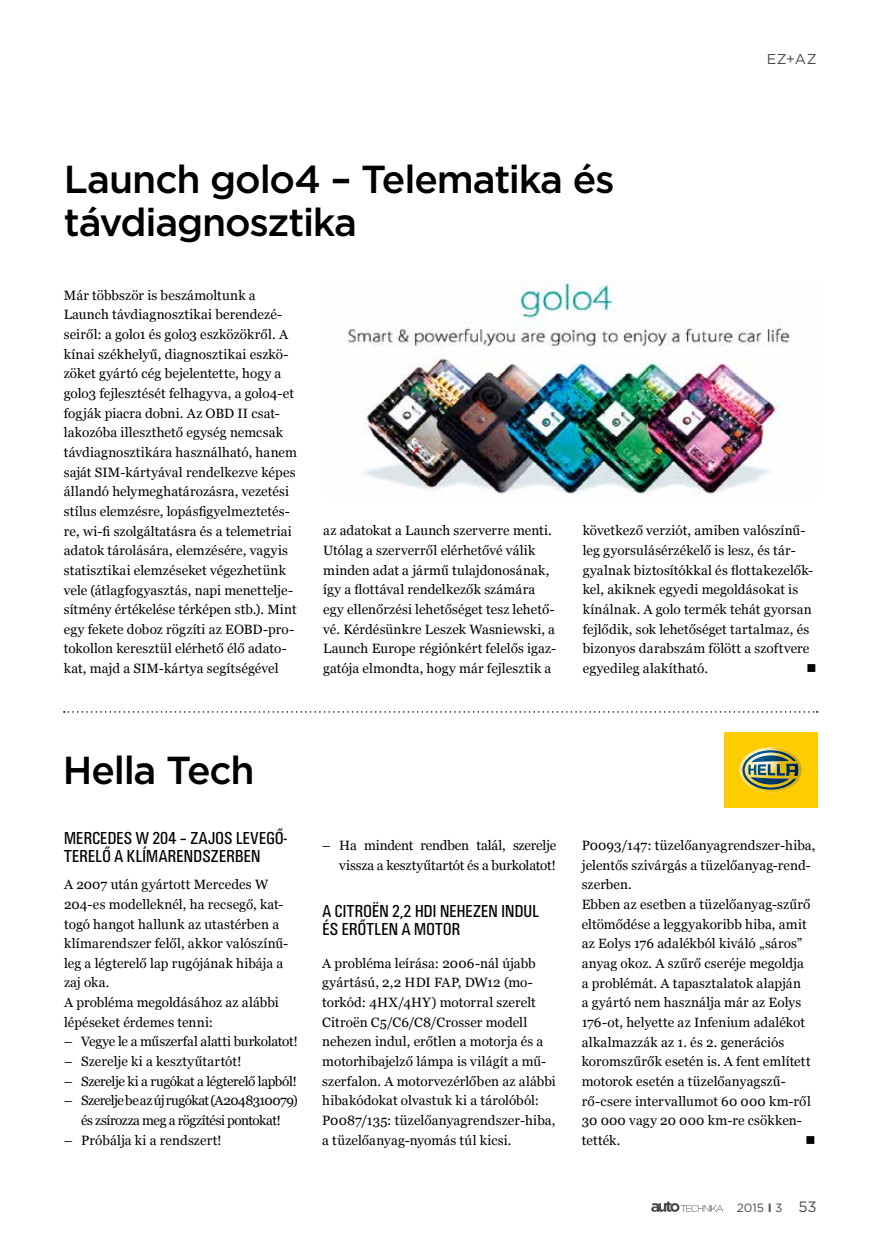
<style>
.page{position:relative;width:872px;height:1246px;background:#fff}
.page>*{position:absolute;margin:0;border:0;box-sizing:border-box;transform-origin:0 0}
.t1{font:500 39px/43.5px "Gotham";letter-spacing:-.03em;color:#000}
.t2{font:18px/18px "U001 Con";letter-spacing:.015em;color:#000}
.t3{font:14.25px "Gotham";color:#4a4a49}
.t4{font:13.5px/19.6px "Georgia";letter-spacing:.005em;color:#000}
.t5{font:13.5px/19.6px "Georgia";letter-spacing:-.015em;color:#000;text-align:right}
.t6{font:13.5px/19.6px "Georgia";letter-spacing:-.035em;color:#000;text-align:center}
.t7{font:13.5px "Georgia";letter-spacing:-.03em;color:#000}
.t8{font:13.5px "Wingdings";color:#000}
.t9{font:12px "Gotham";color:#4a4a49}
.s1{font-weight:700}
.s2{font-size:15px}
</style>
<div class="page">
<svg style="left:651px;top:1201px;width:72px;height:11px"></svg>
<img style="left:348px;top:280px;width:442px;height:215px">
<svg style="left:64px;top:711px;width:753px;height:2px"></svg>
<div style="left:724px;top:732px;width:93px;height:76px;background:#fc0"></div>
<img style="left:757px;top:747px;width:28px;height:3px">
<img style="left:798px;top:759px;width:4px;height:22px">
<img style="left:739px;top:761px;width:3px;height:18px">
<img style="left:742px;top:750px;width:56px;height:40px">
<h1 class="t1" style="left:64px;top:157px;width:552px">Launch golo4 – Telematika és távdiagnosztika</h1>
<p class="t3" style="left:767px;top:50px;width:51px">EZ+AZ</p>
<p class="t4" style="left:64px;top:285px;width:235px">Már többször is beszámoltunk a Launch távdiagnosztikai berendezé&shy;seiről: a golo1 és golo3 eszközökről. A kínai székhelyű, diagnosztikai eszkö&shy;zöket gyártó cég bejelentette, hogy a golo3 fejlesztését felhagyva, a golo4-et fogják piacra dobni. Az OBD II csat&shy;lakozóba illeszthető egység nemcsak távdiagnosztikára használható, hanem saját SIM-kártyával rendelkezve képes állandó helymeghatározásra, vezetési stílus elemzésre, lopásfigyelmeztetés&shy;re, wi-fi szolgáltatásra és a telemetriai adatok tárolására, elemzésére, vagyis statisztikai elemzéseket végezhetünk vele (átlagfogyasztás, napi menettelje&shy;sítmény értékelése térképen stb.). Mint egy fekete doboz rögzíti az EOBD-pro&shy;tokollon keresztül elérhető élő adato&shy;kat, majd a SIM-kártya segítségével</p>
<p class="t4" style="left:323px;top:520px;width:234px">az adatokat a Launch szerverre menti.<br>Utólag a szerverről elérhetővé válik minden adat a jármű tulajdonosának, így a flottával rendelkezők számára egy ellenőrzési lehetőséget tesz lehető&shy;vé. Kérdésünkre Leszek Wasniewski, a Launch Europe régiónkért felelős igaz&shy;gatója elmondta, hogy már fejlesztik a</p>
<p class="t4" style="left:583px;top:520px;width:232px">következő verziót, amiben valószínű&shy;leg gyorsulásérzékelő is lesz, és tár&shy;gyalnak biztosítókkal és flottakezelők&shy;kel, akiknek egyedi megoldásokat is kínálnak. A golo termék tehát gyorsan fejlődik, sok lehetőséget tartalmaz, és bizonyos darabszám fölött a szoftvere egyedileg alakítható.</p>
<p class="t8" style="left:806px;top:661px;width:12px">■</p>
<h1 class="t1" style="left:63px;top:748px;width:193px">Hella Tech</h1>
<h2 class="t2" style="left:64px;top:829px;width:224px">MERCEDES W 204 – ZAJOS LEVEGŐ-<br>TERELŐ A KLÍMARENDSZERBEN</h2>
<p class="t4" style="left:64px;top:874px;width:226px">A 2007 után gyártott Mercedes W<br>204-es modelleknél, ha recsegő, kat&shy;togó hangot hallunk az utastérben a klímarendszer felől, akkor valószínű&shy;leg a légterelő lap rugójának hibája a zaj oka.<br>A probléma megoldásához az alábbi lépéseket érdemes tenni:</p>
<p class="t5" style="left:64px;top:1031px;width:235px">– Vegye le a műszerfal alatti burkolatot!</p>
<p class="t4" style="left:64px;top:1051px;width:179px">– Szerelje ki a kesztyűtartót!</p>
<p class="t7" style="left:64px;top:1071px;width:234px">– Szerelje ki a rugókat a légterelő lapból!</p>
<p class="t6" style="left:64px;top:1090px;width:235px">– Szerelje be az új rugókat (A2048310079) és zsírozza meg a rögzítési pontokat!</p>
<p class="t4" style="left:64px;top:1130px;width:159px">– Próbálja ki a rendszert!</p>
<p class="t5" style="left:322px;top:835px;width:235px">– Ha mindent rendben talál, szerelje vissza a kesztyűtartót és a burkolatot!</p>
<h2 class="t2" style="left:322px;top:902px;width:218px">A CITROËN 2,2 HDI NEHEZEN INDUL<br>ÉS ERŐTLEN A MOTOR</h2>
<p class="t4" style="left:322px;top:953px;width:235px">A probléma leírása: 2006-nál újabb gyártású, 2,2 HDI FAP, DW12 (mo&shy;torkód: 4HX/4HY) motorral szerelt Citroën C5/C6/C8/Crosser modell nehezen indul, erőtlen a motorja és a motorhibajelző lámpa is világít a mű&shy;szerfalon. A motorvezérlőben az alábbi hibakódokat olvastuk ki a tárolóból:<br>P0087/135: tüzelőanyagrendszer-hiba, a tüzelőanyag-nyomás túl kicsi.</p>
<p class="t4" style="left:582px;top:835px;width:235px">P0093/147: tüzelőanyagrendszer-hiba, jelentős szivárgás a tüzelőanyag-rend&shy;szerben.<br>Ebben az esetben a tüzelőanyag-szűrő eltömődése a leggyakoribb hiba, amit az Eolys 176 adalékból kiváló „sáros” anyag okoz. A szűrő cseréje megoldja<br>a problémát. A tapasztalatok alapján<br>a gyártó nem használja már az Eolys 176-ot, helyette az Infenium adalékot alkalmazzák az 1. és 2. generációs koromszűrők esetén is. A fent említett motorok esetén a tüzelőanyagszű&shy;rő-csere intervallumot 60 000 km-ről 30 000 vagy 20 000 km-re csökken&shy;tették.</p>
<p class="t8" style="left:805px;top:1133px;width:12px">■</p>
<p class="t9" style="left:736px;top:1200px;width:81px">2015 <span class="s1">I</span> 3 <span class="s2">53</span></p>
</div>
